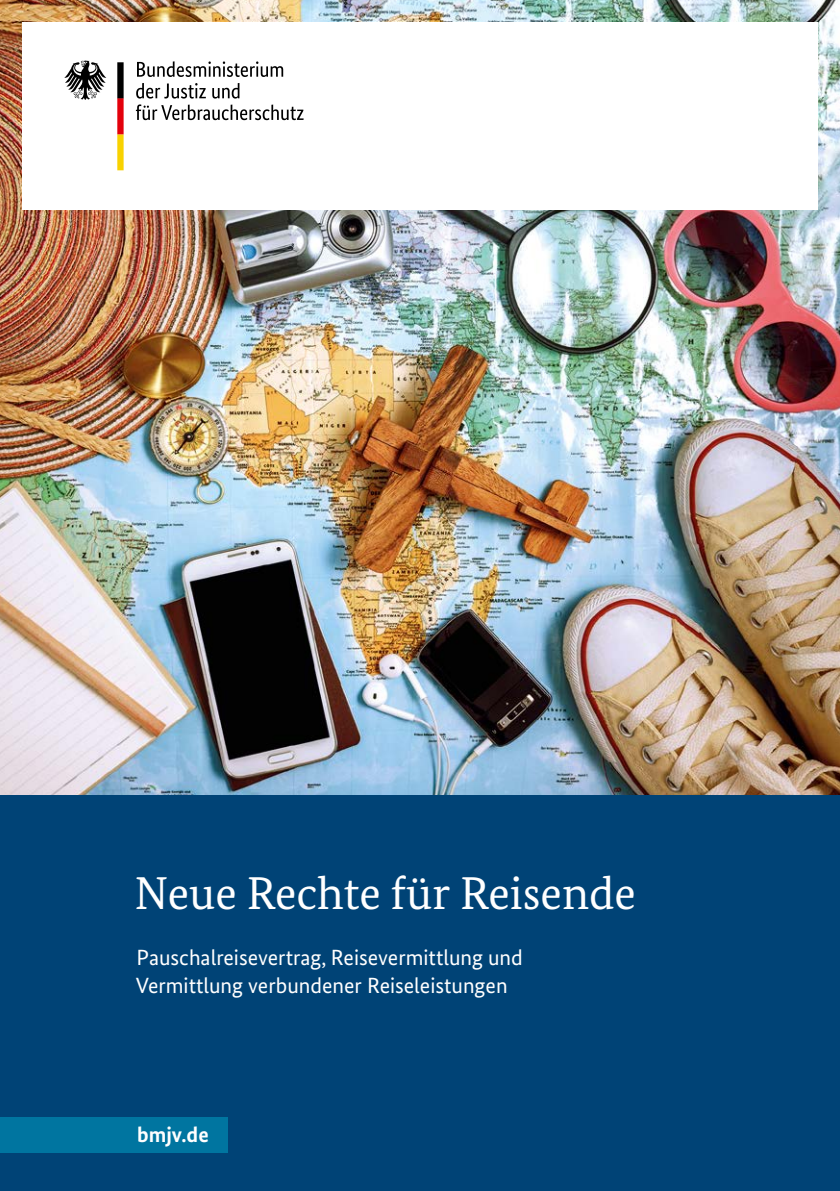
<style>
.page{position:relative;width:840px;height:1191px;background:#fff}
.page>*{position:absolute;margin:0;border:0;box-sizing:border-box;transform-origin:0 0}
.t1{font:46px "Bundes Serif";color:#fff}
.t2{font:22px/28px "Bundes Sans";color:#fff}
.t3{font:700 21.8px "Bundes Sans";color:#fff}
</style>
<div class="page">
<div style="left:0;top:794px;width:839px;height:397px;background:#004376"></div>
<div style="left:0;top:1117px;width:227px;height:36px;background:#0075a0"></div>
<img style="left:0;top:0;width:839px;height:794px">
<div style="left:23px;top:23px;width:793px;height:187px;background:#fff"></div>
<svg style="left:136px;top:61px;width:167px;height:59px"></svg>
<svg style="left:64px;top:61px;width:42px;height:39px"></svg>
<svg style="left:117px;top:62px;width:6px;height:108px"></svg>
<h1 class="t1" style="left:134px;top:865px;width:502px">Neue Rechte für Reisende</h1>
<p class="t2" style="left:136px;top:943px;width:388px">Pauschalreisevertrag, Reisevermittlung und<br>Vermittlung verbundener Reiseleistungen</p>
<p class="t3" style="left:137px;top:1121px;width:73px">bmjv.de</p>
</div>
